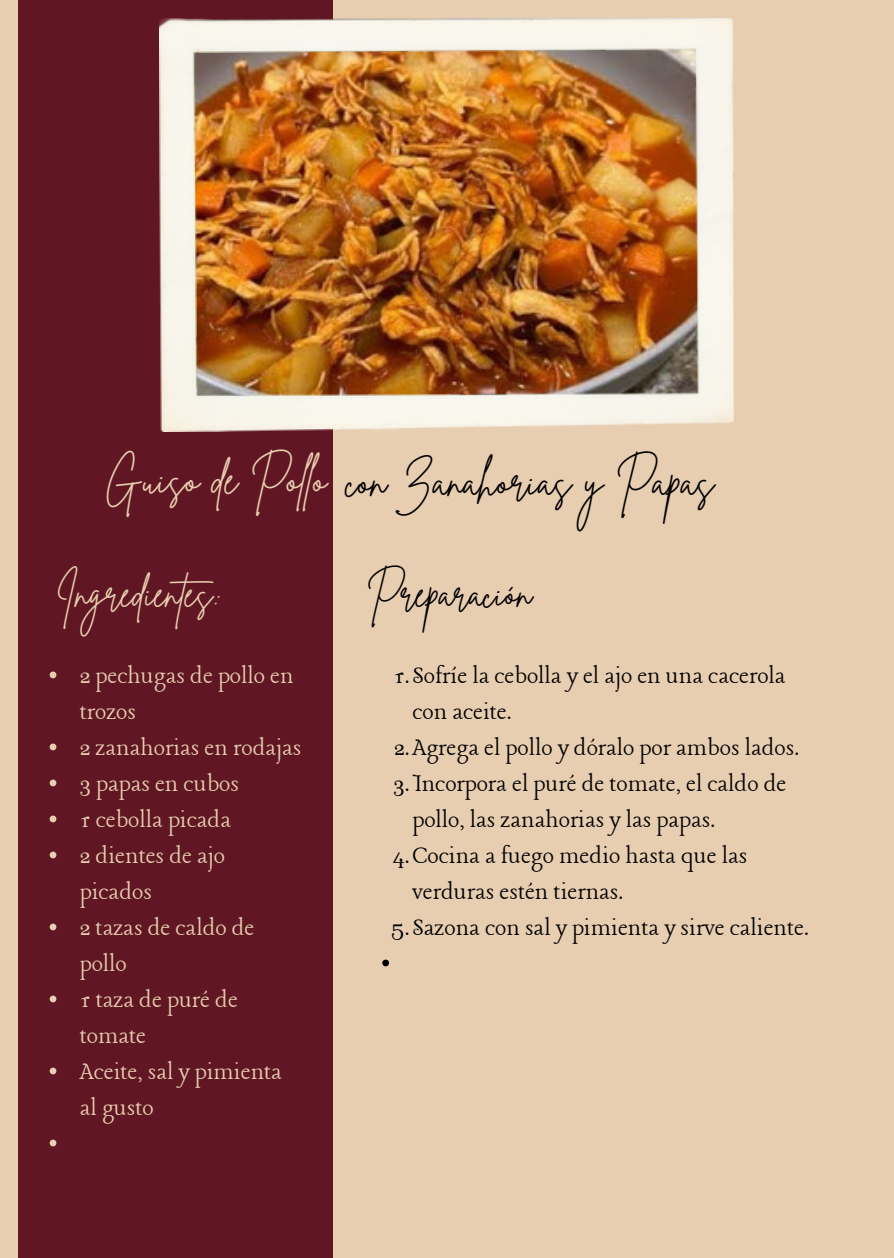
<style>
.page{position:relative;width:894px;height:1258px;background:#fff}
.page>*{position:absolute;margin:0;border:0;box-sizing:border-box;transform-origin:0 0}
.t1{font:42px "Brittany Signature";color:#000}
.t2{font:42px "Brittany Signature";color:#e8ceb0}
.t3{font:39px "Brittany Signature";color:#e8ceb0}
.t4{font:39px "Brittany Signature";color:#000}
.t5{font:27px/36px "Lancelot";color:#000}
.t6{font:27px/36px "Lancelot";color:#e8ceb0}
</style>
<div class="page">
<div style="left:0;top:0;width:893px;height:1258px;background:#e8ceb0"></div>
<div style="left:18px;top:0;width:314px;height:1258px;background:#601723"></div>
<img style="left:160px;top:19px;width:572px;height:413px">
<svg style="left:50px;top:671px;width:6px;height:7px"></svg>
<svg style="left:50px;top:743px;width:6px;height:7px"></svg>
<svg style="left:50px;top:779px;width:6px;height:7px"></svg>
<svg style="left:50px;top:815px;width:6px;height:7px"></svg>
<svg style="left:50px;top:851px;width:6px;height:7px"></svg>
<svg style="left:50px;top:923px;width:6px;height:7px"></svg>
<svg style="left:50px;top:995px;width:6px;height:7px"></svg>
<svg style="left:50px;top:1067px;width:6px;height:7px"></svg>
<svg style="left:50px;top:1139px;width:6px;height:7px"></svg>
<svg style="left:382px;top:959px;width:7px;height:7px"></svg>
<p class="t2" style="left:105px;top:452px;width:223px">Guiso de Pollo</p>
<h1 class="t1" style="left:346px;top:454px;width:369px">con Zanahorias y Papas</h1>
<p class="t3" style="left:56px;top:568px;width:169px">Ingredientes:</p>
<p class="t4" style="left:366px;top:568px;width:167px">Preparación</p>
<p class="t6" style="left:80px;top:659px;width:215px">2 pechugas de pollo en trozos</p>
<p class="t6" style="left:80px;top:731px;width:223px">2 zanahorias en rodajas</p>
<p class="t6" style="left:80px;top:767px;width:161px">3 papas en cubos</p>
<p class="t6" style="left:80px;top:803px;width:153px">1 cebolla picada</p>
<p class="t6" style="left:80px;top:839px;width:147px">2 dientes de ajo picados</p>
<p class="t6" style="left:80px;top:911px;width:176px">2 tazas de caldo de pollo</p>
<p class="t6" style="left:80px;top:983px;width:160px">1 taza de puré de tomate</p>
<p class="t6" style="left:80px;top:1055px;width:204px">Aceite, sal y pimienta al gusto</p>
<h1 class="t5" style="left:412px;top:659px;width:374px;text-indent:-19px">1.Sofríe la cebolla y el ajo en una cacerola con aceite.</h1>
<h1 class="t5" style="left:394px;top:731px;width:407px">2.Agrega el pollo y dóralo por ambos lados.</h1>
<p class="t5" style="left:412px;top:767px;width:375px;text-indent:-19px">3.Incorpora el puré de tomate, el caldo de pollo, las zanahorias y las papas.</p>
<p class="t5" style="left:412px;top:839px;width:336px;text-indent:-20px">4.Cocina a fuego medio hasta que las verduras estén tiernas.</p>
<p class="t5" style="left:391px;top:911px;width:419px">5.Sazona con sal y pimienta y sirve caliente.</p>
</div>
